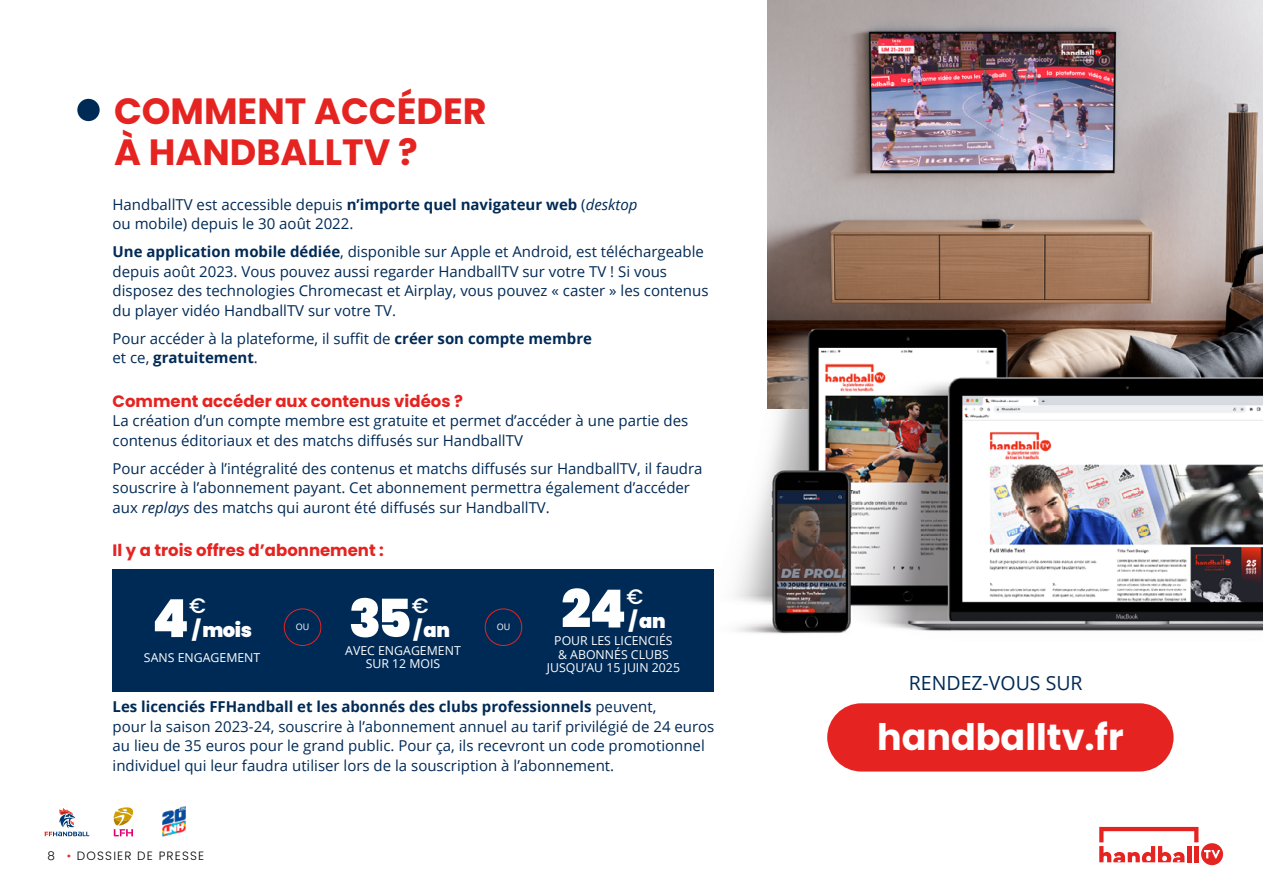
<style>
.page{position:relative;width:1263px;height:893px;background:#fff}
.page>*{position:absolute;margin:0;border:0;box-sizing:border-box;transform-origin:0 0}
.t1{font:900 52.5px "Poppins";color:#fff}
.t2{font:700 36.45px/40.5px "Poppins";color:#e52421}
.t3{font:700 36.45px "Poppins";color:#fff}
.t4{font:500 21px "Poppins";color:#fff}
.t5{font:19.5px "Open Sans";color:#002a56}
.t6{font:900 19.5px "Poppins";letter-spacing:-.02em;color:#fff}
.t7{font:700 16.5px "Poppins";color:#e52421}
.t8{font:15px/19.5px "Open Sans";color:#002a56}
.t9{font:12.3px/13.5px "Open Sans";color:#fff;text-align:center}
.t10{font:300 12px "Poppins";letter-spacing:.1em;color:#000}
.t11{font:9px "Open Sans";color:#fff}
.s1{font-weight:700}
.s2{font-style:italic}
.s3{color:#e52421}
</style>
<div class="page">
<img style="left:767px;top:0;width:496px;height:288px">
<div style="left:827px;top:703px;width:346px;height:68px;background:#e52421;border-radius:34px"></div>
<img style="left:734px;top:288px;width:529px;height:346px">
<div style="left:77px;top:99px;width:23px;height:22px;background:#002a56;border-radius:50%"></div>
<div style="left:113px;top:569px;width:601px;height:123px;background:#002a56"></div>
<div style="left:284px;top:608px;width:37px;height:38px;border:1px solid #e52421;border-radius:50%"></div>
<div style="left:485px;top:608px;width:37px;height:38px;border:1px solid #e52421;border-radius:50%"></div>
<svg style="left:1099px;top:827px;width:124px;height:38px"></svg>
<hr style="left:1187px;top:846px;width:4px;height:16px;background:#e52421">
<hr style="left:1194px;top:846px;width:4px;height:16px;background:#e52421">
<svg style="left:44px;top:808px;width:45px;height:28px"></svg>
<svg style="left:113px;top:807px;width:20px;height:29px"></svg>
<img style="left:162px;top:807px;width:23px;height:29px">
<h2 class="t2" style="left:114px;top:92px;width:374px">COMMENT ACCÉDER<br>À HANDBALLTV ?</h2>
<p class="t8" style="left:113px;top:194px;width:526px">HandballTV est accessible depuis <span class="s1">n’importe quel navigateur web</span> (<span class="s2">desktop </span>ou mobile) depuis le 30 août 2022.</p>
<p class="t8" style="left:113px;top:242px;width:597px"><span class="s1">Une application mobile dédiée</span>, disponible sur Apple et Android, est téléchargeable depuis août 2023. Vous pouvez aussi regarder HandballTV sur votre TV ! Si vous disposez des technologies Chromecast et Airplay, vous pouvez « caster » les contenus du player vidéo HandballTV sur votre TV.</p>
<p class="t8" style="left:113px;top:328px;width:481px">Pour accéder à la plateforme, il suffit de <span class="s1">créer son compte membre </span>et ce, <span class="s1">gratuitement</span>.</p>
<p class="t7" style="left:113px;top:391px;width:352px">Comment accéder aux contenus vidéos ?</p>
<p class="t8" style="left:113px;top:411px;width:577px">La création d’un compte membre est gratuite et permet d’accéder à une partie des contenus éditoriaux et des matchs diffusés sur HandballTV</p>
<p class="t8" style="left:113px;top:458px;width:591px">Pour accéder à l’intégralité des contenus et matchs diffusés sur HandballTV, il faudra souscrire à l’abonnement payant. Cet abonnement permettra également d’accéder aux <span class="s2">replays</span> des matchs qui auront été diffusés sur HandballTV.</p>
<p class="t7" style="left:113px;top:541px;width:273px">Il y a trois offres d’abonnement :</p>
<h1 class="t1" style="left:152px;top:588px;width:38px">4</h1>
<h3 class="t4" style="left:189px;top:593px;width:18px">€</h3>
<h3 class="t6" style="left:192px;top:619px;width:61px">/ mois</h3>
<p class="t9" style="left:144px;top:650px;width:118px">SANS ENGAGEMENT</p>
<h1 class="t1" style="left:349px;top:588px;width:64px">35</h1>
<h3 class="t4" style="left:412px;top:593px;width:18px">€</h3>
<h3 class="t6" style="left:414px;top:619px;width:38px">/an</h3>
<p class="t9" style="left:345px;top:643px;width:117px">AVEC ENGAGEMENT<br>SUR 12 MOIS</p>
<p class="t11" style="left:296px;top:621px;width:15px">OU</p>
<p class="t11" style="left:497px;top:621px;width:15px">OU</p>
<h1 class="t1" style="left:561px;top:579px;width:67px">24</h1>
<h3 class="t4" style="left:626px;top:584px;width:18px">€</h3>
<h3 class="t6" style="left:629px;top:609px;width:38px">/an</h3>
<p class="t9" style="left:547px;top:634px;width:135px">POUR LES LICENCIÉS<br>&amp; ABONNÉS CLUBS<br>JUSQU’AU 15 JUIN 2025</p>
<p class="t8" style="left:113px;top:697px;width:603px"><span class="s1">Les licenciés FFHandball et les abonnés des clubs professionnels</span> peuvent,<br>pour la saison 2023-24, souscrire à l’abonnement annuel au tarif privilégié de 24 euros au lieu de 35 euros pour le grand public. Pour ça, ils recevront un code promotionnel individuel qui leur faudra utiliser lors de la souscription à l’abonnement.</p>
<p class="t10" style="left:47px;top:848px;width:158px">8 <span class="s3">•</span> DOSSIER DE PRESSE</p>
<h3 class="t5" style="left:909px;top:670px;width:175px">RENDEZ-VOUS SUR</h3>
<h2 class="t3" style="left:877px;top:716px;width:248px">handballtv.fr</h2>
</div>
